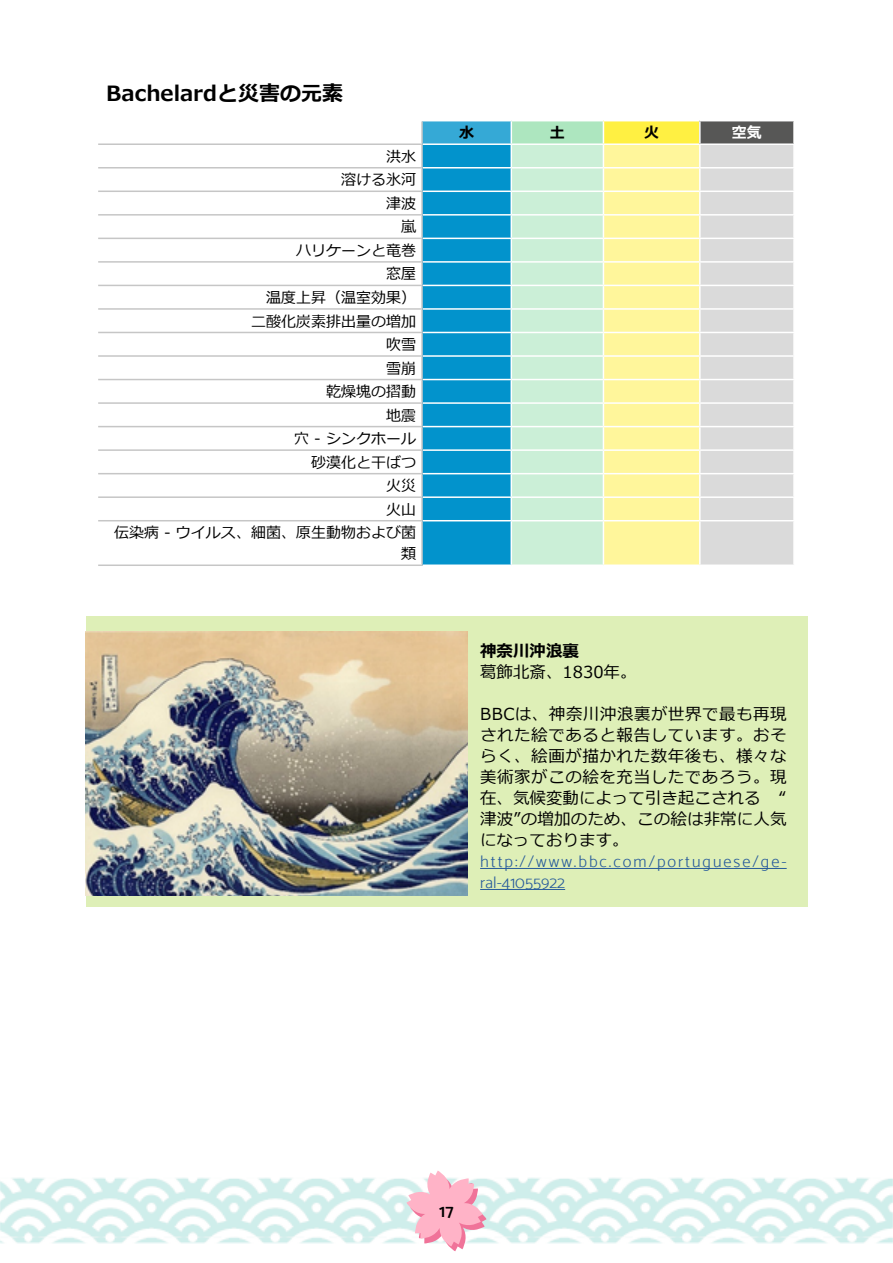
<style>
.page{position:relative;width:893px;height:1263px;background:#fff}
.page>*{position:absolute;margin:0;border:0;box-sizing:border-box;transform-origin:0 0}
.t1{font:700 21px "Meiryo";color:#000}
.t2{font:18px "Mosk Semi Bold 600";color:#000}
.t3{font:16.5px/21px "Meiryo";color:#000;text-align:justify}
.t4{font:16.5px/21px "Mosk Light 300";letter-spacing:.12em;color:#275b9b}
.t5{font:700 16.5px "Meiryo";color:#000}
.t6{font:15px/23.5px "Meiryo";color:#000;text-align:right}
.t7{font:700 15px "Meiryo";color:#000}
.t8{font:700 15px "Meiryo";color:#fff}
</style>
<div class="page">
<img style="left:0;top:1178px;width:893px;height:66px">
<svg style="left:406px;top:1171px;width:80px;height:80px"></svg>
<div style="left:87px;top:616px;width:721px;height:290px;background:#deefb7"></div>
<hr style="left:480px;top:868px;width:307px;height:1px;background:#275b9b">
<hr style="left:480px;top:889px;width:85px;height:1px;background:#275b9b">
<svg style="left:423px;top:121px;width:371px;height:443px;background:#b0d6c6"></svg>
<hr style="left:700px;top:496px;width:95px;height:2px;background:#fff">
<hr style="left:699px;top:498px;width:2px;height:22px;background:#fff">
<hr style="left:793px;top:498px;width:2px;height:22px;background:#fff">
<hr style="left:423px;top:520px;width:88px;height:1px;background:#fff">
<hr style="left:511px;top:520px;width:92px;height:1px;background:#fff">
<hr style="left:511px;top:521px;width:1px;height:43px;background:#fff">
<hr style="left:603px;top:520px;width:97px;height:1px;background:#fff">
<hr style="left:603px;top:521px;width:1px;height:43px;background:#fff">
<hr style="left:700px;top:520px;width:95px;height:1px;background:#fff">
<hr style="left:699px;top:521px;width:2px;height:43px;background:#fff">
<hr style="left:793px;top:521px;width:2px;height:43px;background:#fff">
<hr style="left:421px;top:121px;width:2px;height:22px;background:#c6c6c6">
<hr style="left:98px;top:143px;width:325px;height:2px;background:#c6c6c6">
<hr style="left:421px;top:145px;width:2px;height:22px;background:#c6c6c6">
<hr style="left:98px;top:167px;width:325px;height:1px;background:#c6c6c6">
<hr style="left:421px;top:168px;width:2px;height:23px;background:#c6c6c6">
<hr style="left:98px;top:191px;width:325px;height:1px;background:#c6c6c6">
<hr style="left:421px;top:192px;width:2px;height:22px;background:#c6c6c6">
<hr style="left:98px;top:214px;width:325px;height:2px;background:#c6c6c6">
<hr style="left:421px;top:216px;width:2px;height:22px;background:#c6c6c6">
<hr style="left:98px;top:238px;width:325px;height:1px;background:#c6c6c6">
<hr style="left:421px;top:239px;width:2px;height:22px;background:#c6c6c6">
<hr style="left:98px;top:261px;width:325px;height:2px;background:#c6c6c6">
<hr style="left:421px;top:263px;width:2px;height:22px;background:#c6c6c6">
<hr style="left:98px;top:285px;width:325px;height:1px;background:#c6c6c6">
<hr style="left:421px;top:286px;width:2px;height:22px;background:#c6c6c6">
<hr style="left:98px;top:308px;width:325px;height:2px;background:#c6c6c6">
<hr style="left:421px;top:310px;width:2px;height:22px;background:#c6c6c6">
<hr style="left:98px;top:332px;width:325px;height:1px;background:#c6c6c6">
<hr style="left:421px;top:333px;width:2px;height:22px;background:#c6c6c6">
<hr style="left:98px;top:355px;width:325px;height:2px;background:#c6c6c6">
<hr style="left:421px;top:357px;width:2px;height:22px;background:#c6c6c6">
<hr style="left:98px;top:379px;width:325px;height:1px;background:#c6c6c6">
<hr style="left:421px;top:380px;width:2px;height:22px;background:#c6c6c6">
<hr style="left:98px;top:402px;width:325px;height:2px;background:#c6c6c6">
<hr style="left:421px;top:404px;width:2px;height:22px;background:#c6c6c6">
<hr style="left:98px;top:426px;width:325px;height:1px;background:#c6c6c6">
<hr style="left:421px;top:427px;width:2px;height:22px;background:#c6c6c6">
<hr style="left:98px;top:449px;width:325px;height:2px;background:#c6c6c6">
<hr style="left:421px;top:451px;width:2px;height:22px;background:#c6c6c6">
<hr style="left:98px;top:473px;width:325px;height:1px;background:#c6c6c6">
<hr style="left:421px;top:474px;width:2px;height:22px;background:#c6c6c6">
<hr style="left:98px;top:496px;width:325px;height:2px;background:#c6c6c6">
<hr style="left:421px;top:498px;width:2px;height:22px;background:#c6c6c6">
<hr style="left:98px;top:520px;width:325px;height:1px;background:#c6c6c6">
<hr style="left:421px;top:521px;width:2px;height:43px;background:#c6c6c6">
<hr style="left:98px;top:564px;width:325px;height:2px;background:#c6c6c6">
<img style="left:85px;top:631px;width:382px;height:264px">
<p class="t1" style="left:106px;top:79px;width:238px">Bachelardと災害の元素</p>
<p class="t6" style="left:114px;top:145px;width:303px">洪水<br>溶ける氷河<br>津波<br>嵐<br>ハリケーンと竜巻<br>窓屋<br>温度上昇（温室効果）<br>二酸化炭素排出量の増加<br>吹雪<br>雪崩<br>乾燥塊の摺動<br>地震<br>穴 - シンクホール<br>砂漠化と干ばつ<br>火災<br>火山<br>伝染病 - ウイルス、細菌、原生動物および菌</p>
<p class="t6" style="left:401px;top:543px;width:16px">類</p>
<p class="t7" style="left:459px;top:122px;width:16px">水</p>
<p class="t7" style="left:550px;top:122px;width:16px">土</p>
<p class="t7" style="left:644px;top:122px;width:16px">火</p>
<p class="t8" style="left:732px;top:122px;width:31px">空気</p>
<p class="t5" style="left:480px;top:639px;width:100px">神奈川沖浪裏</p>
<p class="t3" style="left:480px;top:662px;width:158px">葛飾北斎、1830年。</p>
<p class="t3" style="left:480px;top:704px;width:308px">BBCは、神奈川沖浪裏が世界で最も再現された絵であると報告しています。おそらく、絵画が描かれた数年後も、様々な美術家がこの絵を充当したであろう。現在、気候変動によって引き起こされる “津波”の増加のため、この絵は非常に人気になっております。</p>
<p class="t4" style="left:480px;top:851px;width:308px">http://www.bbc.com/portuguese/ge&shy;ral-41055922</p>
<p class="t2" style="left:439px;top:1200px;width:16px">17</p>
</div>
